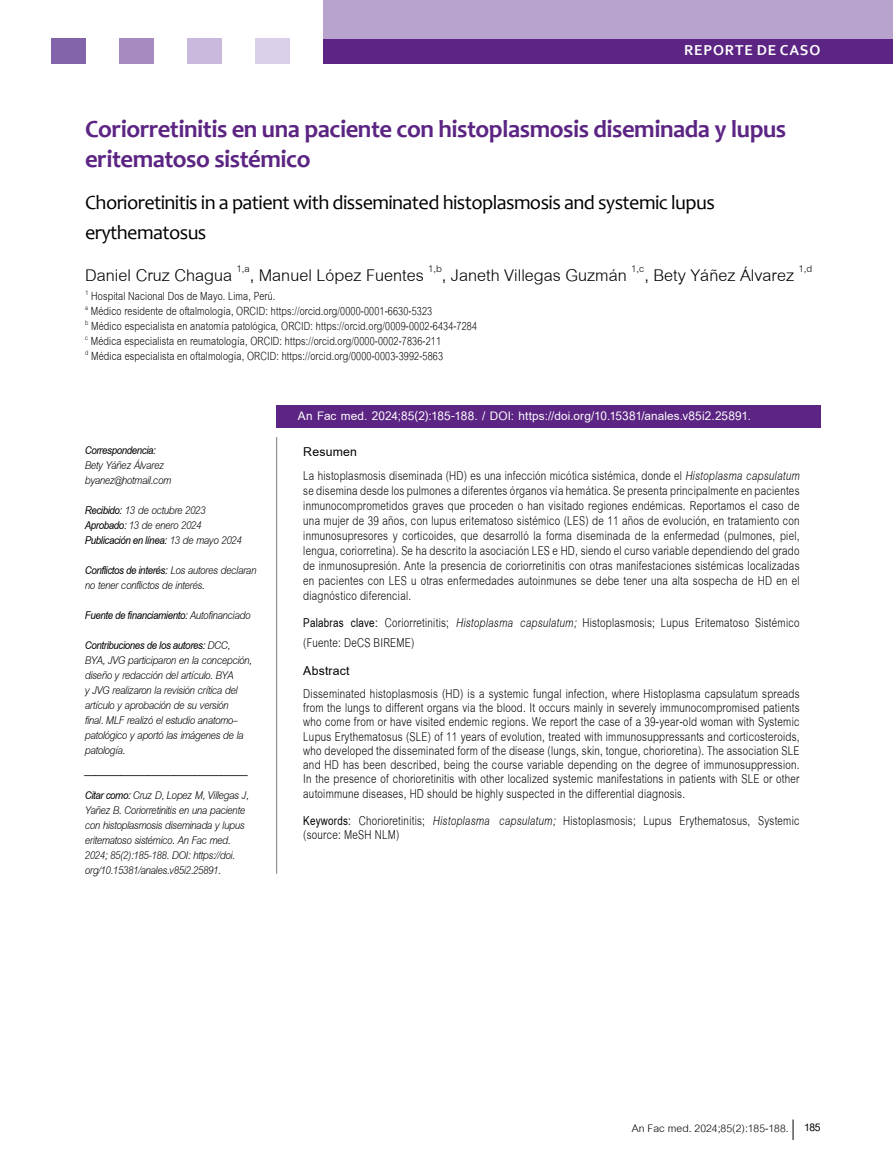
<style>
.page{position:relative;width:893px;height:1174px;background:#fff}
.page>*{position:absolute;margin:0;border:0;box-sizing:border-box;transform-origin:0 0}
.t1{font:24.75px "Cordia UPC";color:#000}
.t2{font:700 24.75px/29.7px "Candara";letter-spacing:-.02em;color:#5c2483}
.t3{font:20.25px/29.7px "Candara";letter-spacing:-.03em;color:#000}
.t4{font:18.75px/14.2px "Cordia UPC";letter-spacing:.015em;color:#000;scale:.8 1}
.t5{font:700 18.75px "Cordia UPC";letter-spacing:.01em;color:#000}
.t6{font:700 18px "Cordia UPC";letter-spacing:.005em;color:#fff}
.t7{font:17.25px/15px "Cordia UPC";letter-spacing:.01em;color:#000;scale:.8 1}
.t8{font:italic 16.5px/15px "Cordia UPC";letter-spacing:-.025em;color:#000;scale:.9 1}
.t9{font:italic 700 16.5px/30px "Cordia UPC";letter-spacing:-.025em;color:#000;scale:.9 1}
.t10{font:15.9px "Cordia UPC";color:#000}
.t11{font:700 15px "Corbel";letter-spacing:.05em;color:#fff}
.s1{font-weight:700}
.s2{font-weight:400}
.s3{font-style:italic}
.s4{font-size:15.75px}
.s5{font-weight:700;font-size:15.75px}
</style>
<div class="page">
<div style="left:51px;top:38px;width:34px;height:26px;background:#8164a9"></div>
<div style="left:255px;top:38px;width:34px;height:26px;background:#dbd0e9"></div>
<div style="left:187px;top:38px;width:34px;height:26px;background:#c9b9dc"></div>
<div style="left:119px;top:38px;width:34px;height:26px;background:#a78ac0"></div>
<div style="left:323px;top:38px;width:570px;height:26px;background:#5c2483"></div>
<div style="left:323px;top:0;width:570px;height:38px;background:#b8a2ce"></div>
<svg style="left:793px;top:1119px;width:1px;height:21px"></svg>
<div style="left:277px;top:405px;width:544px;height:23px;background:#5c2483"></div>
<hr style="left:276px;top:437px;width:1px;height:436px;background:#7c7b7b">
<p class="t11" style="left:684px;top:41px;width:138px">REPORTE DE CASO</p>
<h1 class="t2" style="left:85px;top:114px;width:703px">Coriorretinitis en una paciente con histoplasmosis diseminada y lupus eritematoso sistémico</h1>
<p class="t3" style="left:85px;top:187px;width:631px">Chorioretinitis in a patient with disseminated histoplasmosis and systemic lupus erythematosus</p>
<h1 class="t1" style="left:85px;top:258px;width:729px">Daniel Cruz Chagua <sup>1,a</sup>, Manuel López Fuentes <sup>1,b</sup>, Janeth Villegas Guzmán <sup>1,c</sup>, Bety Yáñez Álvarez <sup>1,d</sup></h1>
<p class="t7" style="left:85px;top:289px;width:492px"><sup>1</sup> Hospital Nacional Dos de Mayo. Lima, Perú.<br><sup>a</sup> Médico residente de oftalmología, ORCID: https://orcid.org/0000-0001-6630-5323<br><sup>b</sup> Médico especialista en anatomía patológica, ORCID: https://orcid.org/0009-0002-6434-7284 <sup>c</sup> Médica especialista en reumatología, ORCID: https://orcid.org/0000-0002-7836-211<br><sup>d</sup> Médica especialista en oftalmología, ORCID: https://orcid.org/0000-0003-3992-5863</p>
<p class="t9" style="left:85px;top:436px;width:81px">Correspondencia:</p>
<p class="t8" style="left:85px;top:458px;width:97px">Bety Yáñez Álvarez byanez@hotmail.com</p>
<p class="t8" style="left:85px;top:503px;width:176px"><span class="s1">Recibido:</span> 13 de octubre 2023<br><span class="s1">Aprobado:</span> 13 de enero 2024<br><span class="s1">Publicación en línea:</span> 13 de mayo 2024</p>
<p class="t8" style="left:85px;top:563px;width:192px"><span class="s1">Conflictos de interés:</span> Los autores declaran no tener conflictos de interés.</p>
<p class="t9" style="left:85px;top:600px;width:186px">Fuente de financiamiento: <span class="s2">Autofinanciado<br></span>Contribuciones de los autores: <span class="s2">DCC,</span></p>
<p class="t8" style="left:85px;top:653px;width:187px">BYA, JVG participaron en la concepción, diseño y redacción del artículo. BYA<br>y JVG realizaron la revisión crítica del artículo y aprobación de su versión<br>final. MLF realizó el estudio anatomo– patológico y aportó las imágenes de la patología.</p>
<p class="t9" style="left:85px;top:757px;width:184px;line-height:25.5px">_______________________________<br>Citar como: <span class="s2">Cruz D, Lopez M, Villegas J,</span></p>
<p class="t8" style="left:85px;top:803px;width:180px">Yañez B. Coriorretinitis en una paciente con histoplasmosis diseminada y lupus eritematoso sistémico. An Fac med.<br>2024; 85(2):185-188. DOI: https://doi. org/10.15381/anales.v85i2.25891.</p>
<p class="t6" style="left:298px;top:405px;width:455px">An Fac med. 2024;85(2):185-188. / DOI: https://doi.org/10.15381/anales.v85i2.25891.</p>
<p class="t4" style="left:303px;top:440px;width:622px;line-height:23.5px"><span class="s1">Resumen<br></span>La histoplasmosis diseminada (HD) es una infección micótica sistémica, donde el <span class="s3">Histoplasma capsulatum</span></p>
<p class="t4" style="left:303px;top:483px;width:622px;line-height:15px;text-align:justify">se disemina desde los pulmones a diferentes órganos vía hemática. Se presenta principalmente en pacientes inmunocomprometidos graves que proceden o han visitado regiones endémicas. Reportamos el caso de una mujer de 39 años, con lupus eritematoso sistémico (LES) de 11 años de evolución, en tratamiento con inmunosupresores y corticoides, que desarrolló la forma diseminada de la enfermedad (pulmones, piel, lengua, coriorretina). Se ha descrito la asociación LES e HD, siendo el curso variable dependiendo del grado de inmunosupresión. Ante la presencia de coriorretinitis con otras manifestaciones sistémicas localizadas en pacientes con LES u otras enfermedades autoinmunes se debe tener una alta sospecha de HD en el diagnóstico diferencial.</p>
<p class="t4" style="left:303px;top:613px;width:622px;line-height:19.8px"><span class="s1">Palabras clave:</span> Coriorretinitis; <span class="s3">Histoplasma capsulatum;</span> Histoplasmosis; Lupus Eritematoso Sistémico (Fuente: DeCS BIREME)</p>
<p class="t5" style="left:303px;top:659px;width:48px">Abstract</p>
<p class="t4" style="left:303px;top:687px;width:622px;text-align:justify">Disseminated histoplasmosis (HD) is a systemic fungal infection, where Histoplasma capsulatum spreads from the lungs to different organs via the blood. It occurs mainly in severely immunocompromised patients who come from or have visited endemic regions. We report the case of a 39-year-old woman with Systemic Lupus Erythematosus (SLE) of 11 years of evolution, treated with immunosuppressants and corticosteroids, who developed the disseminated form of the disease (lungs, skin, tongue, chorioretina). The association SLE and HD has been described, being the course variable depending on the degree of immunosuppression.<br>In the presence of chorioretinitis with other localized systemic manifestations in patients with SLE or other autoimmune diseases, HD should be highly suspected in the differential diagnosis.</p>
<p class="t4" style="left:303px;top:813px;width:622px"><span class="s1">Keywords:</span> Chorioretinitis; <span class="s3">Histoplasma capsulatum;</span> Histoplasmosis; Lupus Erythematosus, Systemic (source: MeSH NLM)</p>
<p class="t10" style="left:632px;top:1117px;width:190px">An Fac med. 2024;85(2)<span class="s4">:185-188.</span> <span class="s5">185</span></p>
</div>
